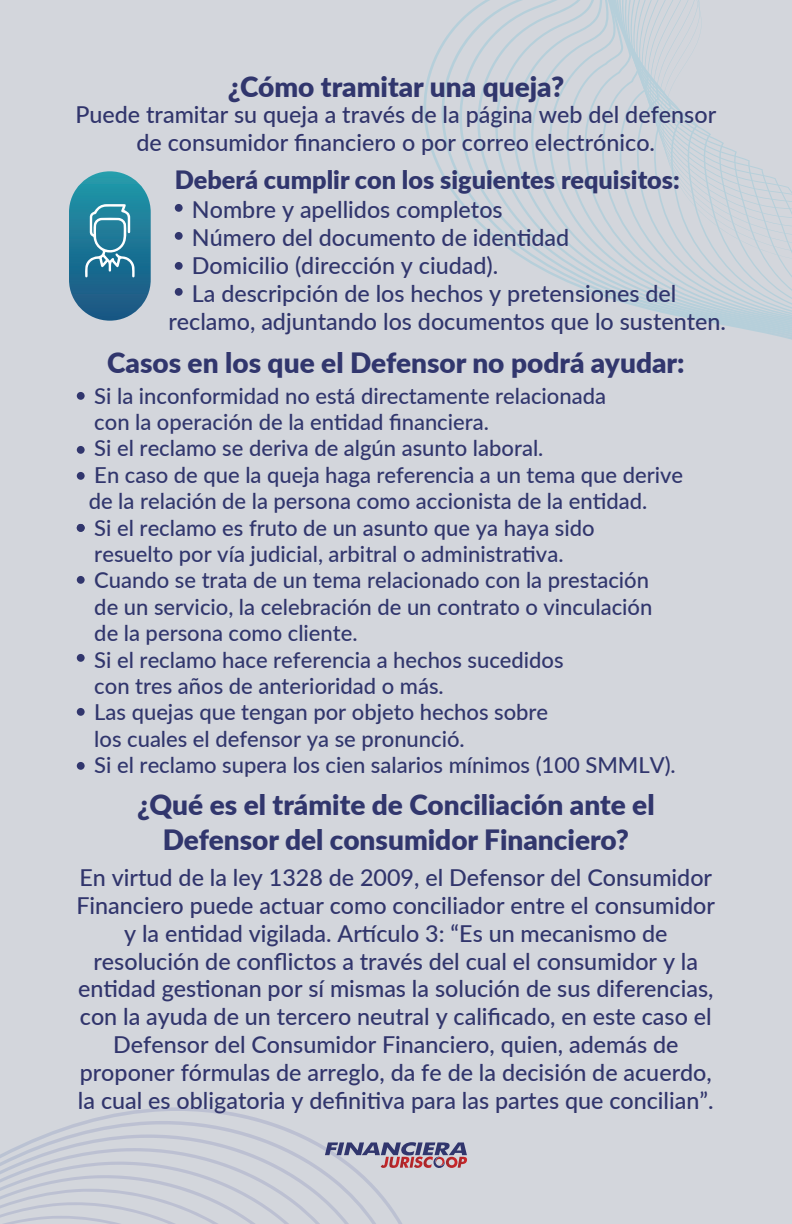
<style>
.page{position:relative;width:792px;height:1224px;background:#d3d6dc}
.page>*{position:absolute;margin:0;border:0;box-sizing:border-box;transform-origin:0 0}
.t1{font:900 28px/34.8px "Lato";color:#31366d;text-align:center}
.t2{font:900 25.2px "Lato";color:#31366d}
.t3{font:500 23.4px/28px "Lato";color:#31356c;text-align:center}
.t4{font:500 23.4px "Lato";color:#31366d}
.t5{font:500 22px/26.4px "Lato";color:#31366d}
</style>
<div class="page">
<svg style="left:440px;top:22px;width:352px;height:315px"></svg>
<svg style="left:458px;top:7px;width:334px;height:328px"></svg>
<svg style="left:475px;top:0;width:317px;height:333px"></svg>
<svg style="left:493px;top:0;width:299px;height:331px"></svg>
<svg style="left:511px;top:0;width:281px;height:329px"></svg>
<svg style="left:529px;top:0;width:263px;height:327px"></svg>
<svg style="left:547px;top:0;width:245px;height:325px"></svg>
<svg style="left:564px;top:0;width:228px;height:323px"></svg>
<svg style="left:581px;top:0;width:211px;height:321px"></svg>
<svg style="left:599px;top:0;width:193px;height:320px"></svg>
<svg style="left:617px;top:0;width:175px;height:312px"></svg>
<svg style="left:619px;top:0;width:173px;height:309px"></svg>
<svg style="left:622px;top:0;width:170px;height:305px"></svg>
<svg style="left:624px;top:0;width:168px;height:299px"></svg>
<svg style="left:626px;top:0;width:166px;height:291px"></svg>
<svg style="left:628px;top:0;width:164px;height:278px"></svg>
<svg style="left:633px;top:0;width:159px;height:259px"></svg>
<svg style="left:85px;top:1107px;width:181px;height:14px"></svg>
<svg style="left:0;top:1121px;width:467px;height:103px"></svg>
<div style="left:69px;top:171px;width:82px;height:150px;background:linear-gradient(to bottom,#229aaa,#1c5583);border-radius:41px"></div>
<svg style="left:85px;top:204px;width:50px;height:73px;background:#4b93ac"></svg>
<div style="left:175px;top:204px;width:8px;height:8px;background:#31366d;border-radius:50%"></div>
<div style="left:175px;top:232px;width:8px;height:8px;background:#31366d;border-radius:50%"></div>
<div style="left:175px;top:262px;width:8px;height:8px;background:#31366d;border-radius:50%"></div>
<div style="left:175px;top:288px;width:8px;height:8px;background:#31366d;border-radius:50%"></div>
<div style="left:77px;top:392px;width:8px;height:8px;background:#31366d;border-radius:50%"></div>
<div style="left:77px;top:446px;width:8px;height:8px;background:#31366d;border-radius:50%"></div>
<div style="left:77px;top:472px;width:8px;height:8px;background:#31366d;border-radius:50%"></div>
<div style="left:77px;top:524px;width:8px;height:8px;background:#31366d;border-radius:50%"></div>
<div style="left:77px;top:576px;width:8px;height:8px;background:#31366d;border-radius:50%"></div>
<div style="left:77px;top:654px;width:8px;height:8px;background:#31366d;border-radius:50%"></div>
<div style="left:77px;top:708px;width:8px;height:8px;background:#31366d;border-radius:50%"></div>
<div style="left:77px;top:762px;width:8px;height:8px;background:#31366d;border-radius:50%"></div>
<p class="t1" style="left:228px;top:68px;width:338px">¿Cómo tramitar una queja?</p>
<p class="t3" style="left:75px;top:100px;width:642px">Puede tramitar su queja a través de la página web del defensor de consumidor financiero o por correo electrónico.</p>
<p class="t2" style="left:175px;top:161px;width:507px">Deberá cumplir con los siguientes requisitos:</p>
<p class="t4" style="left:192px;top:192px;width:312px">Nombre y apellidos completos</p>
<p class="t4" style="left:192px;top:220px;width:379px">Número del documento de identidad</p>
<p class="t4" style="left:192px;top:248px;width:308px">Domicilio (dirección y ciudad).</p>
<p class="t4" style="left:192px;top:276px;width:486px">La descripción de los hechos y pretensiones del</p>
<p class="t4" style="left:168px;top:304px;width:559px">reclamo, adjuntando los documentos que lo sustenten.</p>
<p class="t1" style="left:107px;top:344px;width:579px">Casos en los que el Defensor no podrá ayudar:</p>
<p class="t5" style="left:89px;top:382px;width:596px">Si la inconformidad no está directamente relacionada<br>con la operación de la entidad financiera.<br>Si el reclamo se deriva de algún asunto laboral.<br>En caso de que la queja haga referencia a un tema que derive de la relación de la persona como accionista de la entidad.<br>Si el reclamo es fruto de un asunto que ya haya sido<br>resuelto por vía judicial, arbitral o administrativa.<br>Cuando se trata de un tema relacionado con la prestación<br>de un servicio, la celebración de un contrato o vinculación<br>de la persona como cliente.<br>Si el reclamo hace referencia a hechos sucedidos<br>con tres años de anterioridad o más.<br>Las quejas que tengan por objeto hechos sobre<br>los cuales el defensor ya se pronunció.<br>Si el reclamo supera los cien salarios mínimos (100 SMMLV).</p>
<p class="t1" style="left:137px;top:786px;width:519px">¿Qué es el trámite de Conciliación ante el<br>Defensor del consumidor Financiero?</p>
<p class="t3" style="left:76px;top:862px;width:640px">En virtud de la ley 1328 de 2009, el Defensor del Consumidor Financiero puede actuar como conciliador entre el consumidor y la entidad vigilada. Artículo 3: “Es un mecanismo de resolución de conflictos a través del cual el consumidor y la entidad gestionan por sí mismas la solución de sus diferencias, con la ayuda de un tercero neutral y calificado, en este caso el Defensor del Consumidor Financiero, quien, además de proponer fórmulas de arreglo, da fe de la decisión de acuerdo, la cual es obligatoria y definitiva para las partes que concilian”.</p>
</div>
